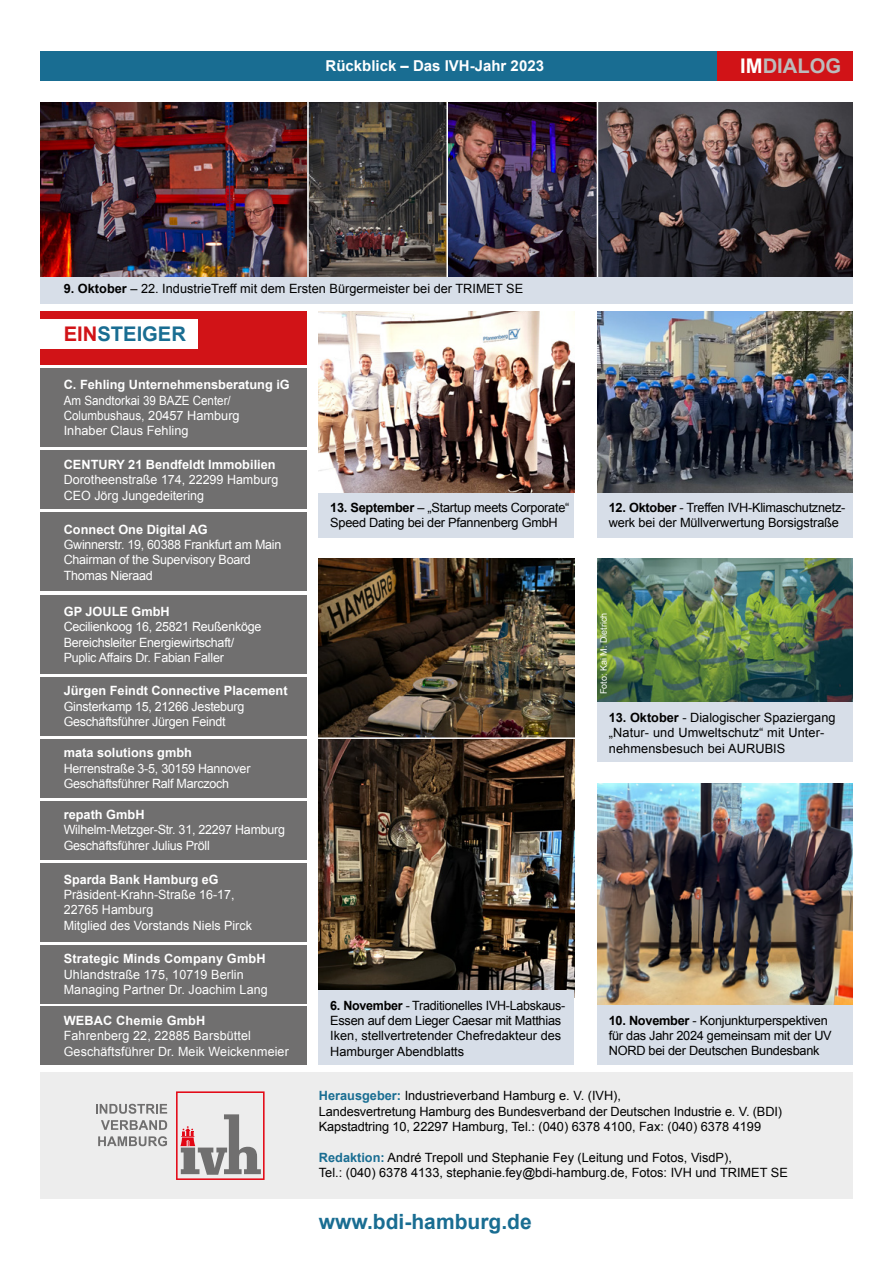
<style>
.page{position:relative;width:893px;height:1263px;background:#fff}
.page>*{position:absolute;margin:0;border:0;box-sizing:border-box;transform-origin:0 0}
.t1{font:700 21px "Arial";color:#196d92}
.t2{font:700 20.25px "Arial";color:#196d92}
.t3{font:700 20.25px "Arial";color:#bcbcbc}
.t4{font:700 15px "Arial";color:#fff}
.t5{font:12.75px/15.3px "Arial";color:#000}
.t6{font:12.75px/15.3px "Arial";letter-spacing:-.02em;color:#fff}
.t7{font:700 12.75px "Arial";color:#fff}
.t8{font:12.75px/15.3px "Arial";letter-spacing:-.02em;color:#000}
.t9{font:12.75px/15.3px "Arial";color:#fff}
.t10{font:12.75px/15.3px "Arial";letter-spacing:.01em;color:#fff}
.t11{font:12.75px/15.3px "Arial";color:#fff;scale:.91 1}
.t12{font:9px "Arial";color:#fff}
.s1{font-weight:700}
.s2{color:#d11317}
.s3{color:#fff}
.s4{font-weight:700;color:#196d92}
</style>
<div class="page">
<div style="left:40px;top:1072px;width:813px;height:127px;background:#ededed"></div>
<svg style="left:176px;top:1091px;width:89px;height:89px"></svg>
<svg style="left:96px;top:1104px;width:71px;height:10px"></svg>
<svg style="left:101px;top:1120px;width:66px;height:10px"></svg>
<svg style="left:98px;top:1136px;width:69px;height:10px"></svg>
<div style="left:40px;top:368px;width:267px;height:79px;background:#706f6f"></div>
<div style="left:40px;top:513px;width:267px;height:78px;background:#706f6f"></div>
<div style="left:40px;top:595px;width:267px;height:78px;background:#706f6f"></div>
<div style="left:40px;top:863px;width:267px;height:78px;background:#706f6f"></div>
<div style="left:40px;top:451px;width:267px;height:58px;background:#706f6f"></div>
<div style="left:40px;top:677px;width:267px;height:58px;background:#706f6f"></div>
<div style="left:40px;top:739px;width:267px;height:58px;background:#706f6f"></div>
<div style="left:40px;top:801px;width:267px;height:58px;background:#706f6f"></div>
<div style="left:40px;top:945px;width:267px;height:58px;background:#706f6f"></div>
<div style="left:40px;top:1007px;width:267px;height:58px;background:#706f6f"></div>
<div style="left:40px;top:312px;width:267px;height:53px;background:#d11317"></div>
<div style="left:40px;top:319px;width:158px;height:30px;background:#fff"></div>
<img style="left:319px;top:739px;width:255px;height:252px">
<img style="left:319px;top:311px;width:255px;height:182px">
<img style="left:319px;top:559px;width:255px;height:178px">
<div style="left:319px;top:493px;width:255px;height:44px;background:#d7dee8"></div>
<img style="left:597px;top:311px;width:256px;height:182px">
<img style="left:597px;top:783px;width:256px;height:223px">
<div style="left:597px;top:493px;width:256px;height:44px;background:#d7dee8"></div>
<div style="left:319px;top:991px;width:255px;height:74px;background:#d7dee8"></div>
<div style="left:40px;top:51px;width:813px;height:30px;background:#196d92"></div>
<div style="left:717px;top:51px;width:136px;height:30px;background:#d11317"></div>
<img style="left:597px;top:559px;width:256px;height:143px">
<div style="left:597px;top:703px;width:256px;height:59px;background:#d7dee8"></div>
<div style="left:597px;top:1006px;width:256px;height:59px;background:#d7dee8"></div>
<img style="left:40px;top:102px;width:267px;height:175px">
<img style="left:448px;top:102px;width:149px;height:175px">
<svg style="left:598px;top:102px;width:255px;height:175px"></svg>
<svg style="left:309px;top:102px;width:137px;height:175px"></svg>
<div style="left:40px;top:277px;width:813px;height:26px;background:#d7dee8"></div>
<p class="t4" style="left:326px;top:56px;width:220px">Rückblick – Das IVH-Jahr 2023</p>
<p class="t5" style="left:64px;top:281px;width:461px"><span class="s1">9. Oktober</span> – 22. IndustrieTreff mit dem Ersten Bürgermeister bei der TRIMET SE</p>
<h2 class="t2" style="left:64px;top:320px;width:124px"><span class="s2">EIN</span>STEIGER</h2>
<p class="t7" style="left:64px;top:377px;width:227px">C. Fehling Unternehmensberatung iG</p>
<p class="t11" style="left:64px;top:393px;width:195px">Am Sandtorkai 39 BAZE Center/<br>Columbushaus, 20457 Hamburg<br>Inhaber Claus Fehling</p>
<h2 class="t3" style="left:740px;top:53px;width:102px"><span class="s3">IM</span>DIALOG</h2>
<p class="t7" style="left:64px;top:456px;width:213px">CENTURY 21 Bendfeldt Immobilien</p>
<p class="t9" style="left:64px;top:472px;width:216px">Dorotheenstraße 174, 22299 Hamburg<br>CEO Jörg Jungedeitering</p>
<p class="t7" style="left:64px;top:521px;width:146px">Connect One Digital AG</p>
<p class="t6" style="left:64px;top:537px;width:219px">Gwinnerstr. 19, 60388 Frankfurt am Main<br>Chairman of the Supervisory Board<br>Thomas Nieraad</p>
<p class="t7" style="left:64px;top:603px;width:108px">GP JOULE GmbH</p>
<p class="t6" style="left:64px;top:619px;width:199px">Cecilienkoog 16, 25821 Reußenköge<br>Bereichsleiter Energiewirtschaft/<br>Puplic Affairs Dr. Fabian Faller</p>
<p class="t7" style="left:64px;top:682px;width:225px">Jürgen Feindt Connective Placement</p>
<p class="t6" style="left:64px;top:699px;width:182px">Ginsterkamp 15, 21266 Jesteburg<br>Geschäftsführer Jürgen Feindt</p>
<p class="t7" style="left:64px;top:744px;width:130px">mata solutions gmbh</p>
<p class="t6" style="left:64px;top:760px;width:188px">Herrenstraße 3-5, 30159 Hannover<br>Geschäftsführer Ralf Marczoch</p>
<p class="t7" style="left:64px;top:806px;width:82px">repath GmbH</p>
<p class="t6" style="left:64px;top:822px;width:223px">Wilhelm-Metzger-Str. 31, 22297 Hamburg<br>Geschäftsführer Julius Pröll</p>
<p class="t7" style="left:64px;top:871px;width:156px">Sparda Bank Hamburg eG</p>
<p class="t9" style="left:64px;top:887px;width:190px">Präsident-Krahn-Straße 16-17,<br>22765 Hamburg<br>Mitglied des Vorstands Niels Pirck</p>
<p class="t7" style="left:64px;top:950px;width:203px">Strategic Minds Company GmbH</p>
<p class="t10" style="left:64px;top:966px;width:206px">Uhlandstraße 175, 10719 Berlin<br>Managing Partner Dr. Joachim Lang</p>
<p class="t7" style="left:64px;top:1012px;width:143px">WEBAC Chemie GmbH</p>
<p class="t10" style="left:64px;top:1028px;width:227px">Fahrenberg 22, 22885 Barsbüttel<br>Geschäftsführer Dr. Meik Weickenmeier</p>
<p class="t8" style="left:330px;top:500px;width:241px"><span class="s1">13. September</span> – „Startup meets Corporate“<br>Speed Dating bei der Pfannenberg GmbH</p>
<p class="t5" style="left:609px;top:500px;width:238px"><span class="s1">12. Oktober</span> - Treffen IVH-Klimaschutznetz&shy;werk bei der Müllverwertung Borsigstraße</p>
<p class="t12" style="left:598px;top:694px;width:83px;rotate:-90deg">Foto: Kai M. Dietrich</p>
<p class="t5" style="left:609px;top:710px;width:228px"><span class="s1">13. Oktober</span> - Dialogischer Spaziergang „Natur- und Umweltschutz“ mit Unter&shy;nehmensbesuch bei AURUBIS</p>
<p class="t5" style="left:330px;top:998px;width:237px"><span class="s1">6. November</span> - Traditionelles IVH-Labskaus-Essen auf dem Lieger Caesar mit Matthias Iken, stellvertretender Chefredakteur des Hamburger Abendblatts</p>
<p class="t8" style="left:609px;top:1013px;width:224px"><span class="s1">10. November</span> - Konjunkturperspektiven für das Jahr 2024 gemeinsam mit der UV<br>NORD bei der Deutschen Bundesbank</p>
<p class="t5" style="left:319px;top:1088px;width:465px"><span class="s4">Herausgeber:</span> Industrieverband Hamburg e. V. (IVH),<br>Landesvertretung Hamburg des Bundesverband der Deutschen Industrie e. V. (BDI)<br>Kapstadtring 10, 22297 Hamburg, Tel.: (040) 6378 4100, Fax: (040) 6378 4199</p>
<p class="t5" style="left:319px;top:1149px;width:470px"><span class="s4">Redaktion:</span> André Trepoll und Stephanie Fey (Leitung und Fotos, VisdP),<br>Tel.: (040) 6378 4133, stephanie.fey@bdi-hamburg.de, Fotos: IVH und TRIMET SE</p>
<h1 class="t1" style="left:319px;top:1208px;width:214px">www.bdi-hamburg.de</h1>
</div>
